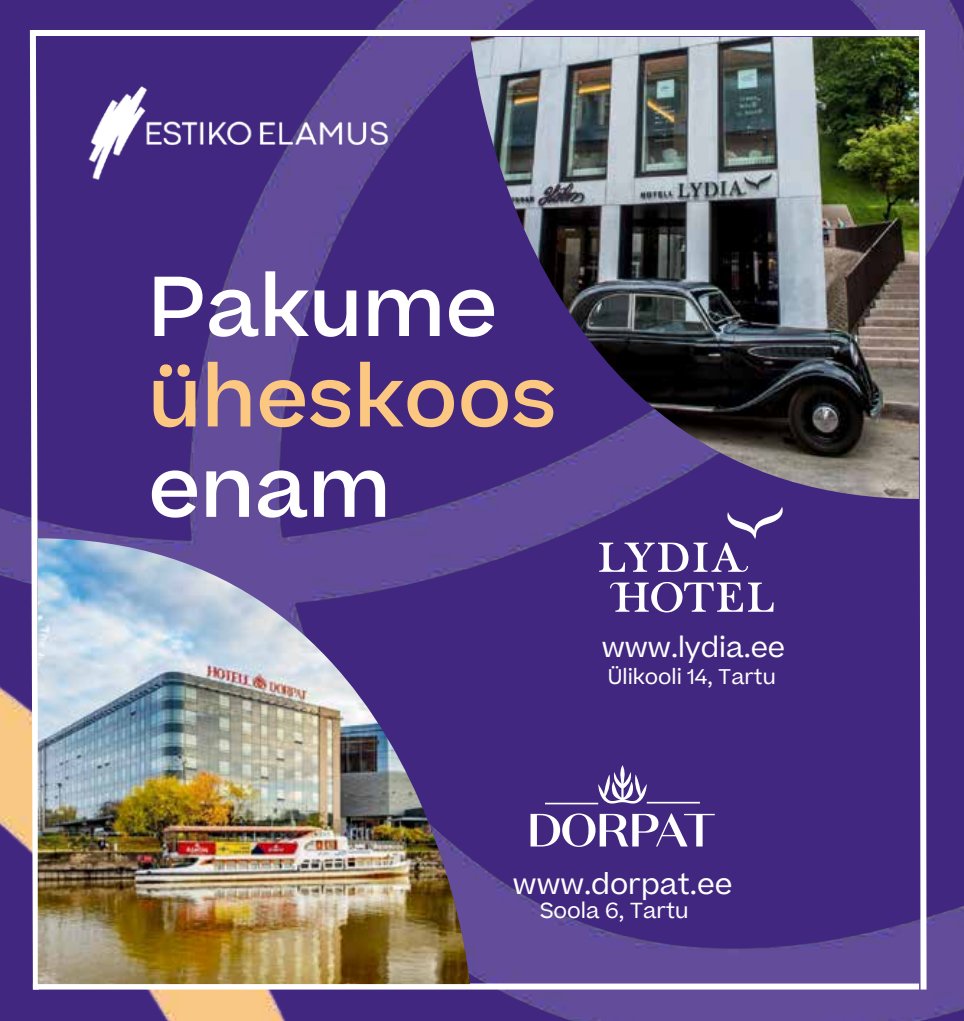
<style>
.page{position:relative;width:964px;height:1021px;background:#fff}
.page>*{position:absolute;margin:0;border:0;box-sizing:border-box;transform-origin:0 0}
.t1{font:500 81.2px "Beatrice";color:#fff}
.t2{font:500 81.2px "Beatrice";color:#fbc781}
.t3{font:27.6px "Beatrice";color:#fff}
.t4{font:27px "Beatrice";color:#fff}
.t5{font:20.8px "Beatrice";color:#fff}
.t6{font:20.2px "Beatrice";color:#fff}
</style>
<div class="page">
<img style="left:0;top:0;width:964px;height:1020px">
<div style="left:33px;top:30px;width:886px;height:6px;background:#fff"></div>
<div style="left:33px;top:983px;width:886px;height:6px;background:#fff"></div>
<svg style="left:27px;top:24px;width:15px;height:971px"></svg>
<svg style="left:916px;top:24px;width:13px;height:971px"></svg>
<img style="left:38px;top:538px;width:432px;height:446px">
<img style="left:470px;top:37px;width:449px;height:462px">
<img style="left:56px;top:57px;width:360px;height:144px">
<svg style="left:599px;top:506px;width:184px;height:66px;background:#5b4491"></svg>
<svg style="left:610px;top:582px;width:163px;height:30px"></svg>
<svg style="left:598px;top:765px;width:49px;height:38px"></svg>
<svg style="left:530px;top:813px;width:185px;height:34px"></svg>
<hr style="left:545px;top:802px;width:53px;height:2px;background:#fff">
<hr style="left:647px;top:801px;width:53px;height:2px;background:#fff">
<h1 class="t1" style="left:148px;top:243px;width:351px">Pakume</h1>
<h1 class="t2" style="left:148px;top:333px;width:410px">üheskoos</h1>
<h1 class="t1" style="left:148px;top:423px;width:244px">enam</h1>
<h3 class="t4" style="left:602px;top:626px;width:185px">www.lydia.ee</h3>
<p class="t6" style="left:608px;top:660px;width:169px">Ülikooli 14, Tartu</p>
<h2 class="t3" style="left:513px;top:862px;width:221px">www.dorpat.ee</h2>
<p class="t5" style="left:540px;top:893px;width:150px">Soola 6, Tartu</p>
</div>
